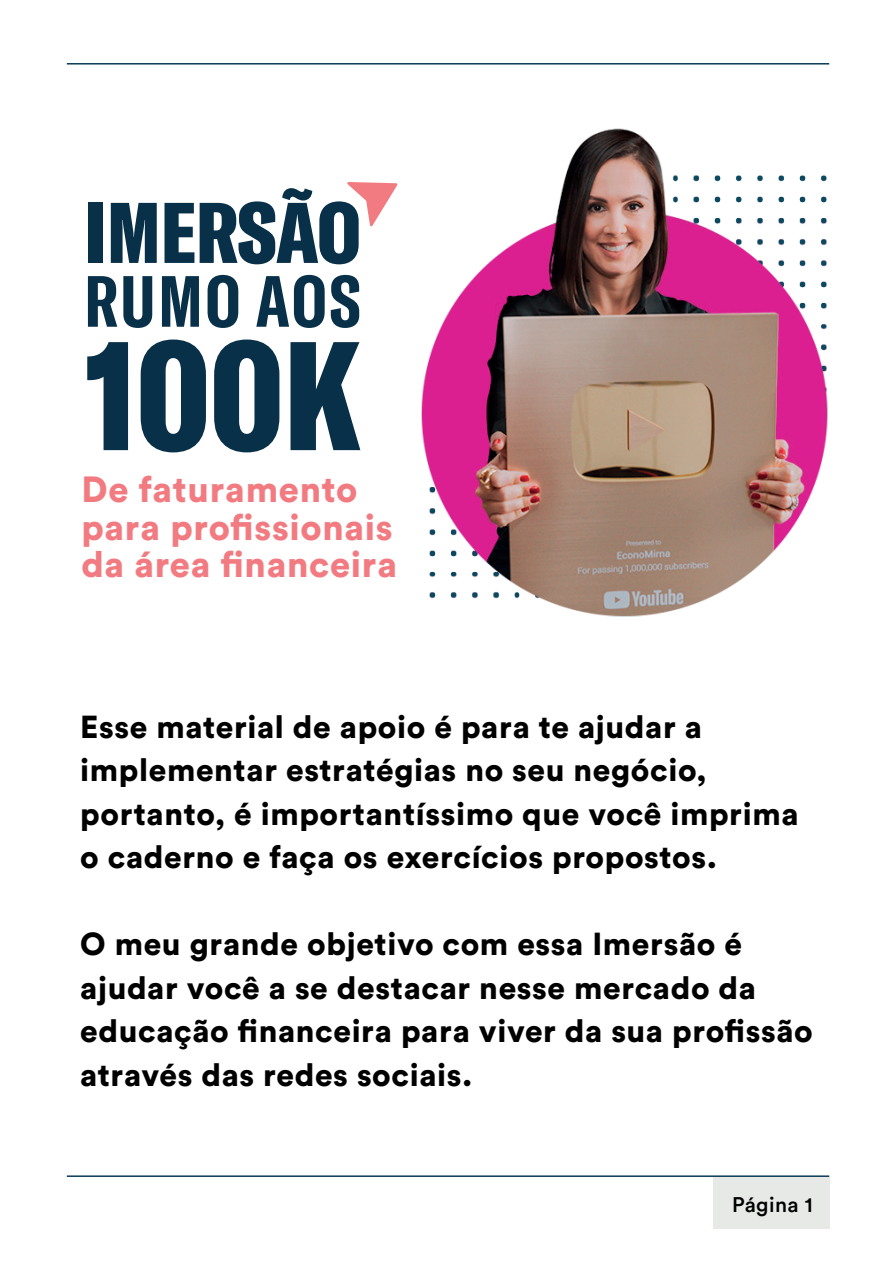
<style>
.page{position:relative;width:893px;height:1263px;background:#fff}
.page>*{position:absolute;margin:0;border:0;box-sizing:border-box;transform-origin:0 0}
.t1{font:900 36px/37.5px "Circular Std";letter-spacing:.02em;color:#f27b81}
.t2{font:900 31.5px/43.5px "Circular Std";letter-spacing:.02em;color:#000001}
.t3{font:500 21px "Circular Std";letter-spacing:.02em;color:#000001}
</style>
<div class="page">
<div style="left:713px;top:1176px;width:116px;height:53px;background:#e7e9e7"></div>
<svg style="left:88px;top:276px;width:29px;height:51px"></svg>
<svg style="left:123px;top:276px;width:29px;height:52px"></svg>
<svg style="left:162px;top:276px;width:37px;height:51px"></svg>
<svg style="left:208px;top:275px;width:30px;height:53px"></svg>
<svg style="left:256px;top:275px;width:69px;height:53px"></svg>
<svg style="left:331px;top:275px;width:28px;height:53px"></svg>
<svg style="left:87px;top:342px;width:41px;height:108px"></svg>
<svg style="left:141px;top:339px;width:65px;height:113px"></svg>
<svg style="left:214px;top:339px;width:65px;height:113px"></svg>
<svg style="left:290px;top:342px;width:70px;height:108px"></svg>
<div style="left:89px;top:203px;width:14px;height:60px;background:#083049"></div>
<svg style="left:111px;top:203px;width:46px;height:60px;background:#305166"></svg>
<svg style="left:165px;top:203px;width:29px;height:60px"></svg>
<svg style="left:200px;top:182px;width:190px;height:82px"></svg>
<hr style="left:67px;top:1175px;width:762px;height:2px;background:#0a3a58">
<hr style="left:67px;top:63px;width:762px;height:2px;background:#0a3a58">
<img style="left:390px;top:128px;width:438px;height:489px">
<p class="t1" style="left:81px;top:470px;width:317px">De faturamento para profissionais da área financeira</p>
<p class="t2" style="left:80px;top:704px;width:720px">Esse material de apoio é para te ajudar a implementar estratégias no seu negócio, portanto, é importantíssimo que você imprima o caderno e faça os exercícios propostos.</p>
<p class="t2" style="left:80px;top:922px;width:734px">O meu grande objetivo com essa Imersão é ajudar você a se destacar nesse mercado da educação financeira para viver da sua profissão através das redes sociais.</p>
<p class="t3" style="left:732px;top:1191px;width:82px">Página 1</p>
</div>
